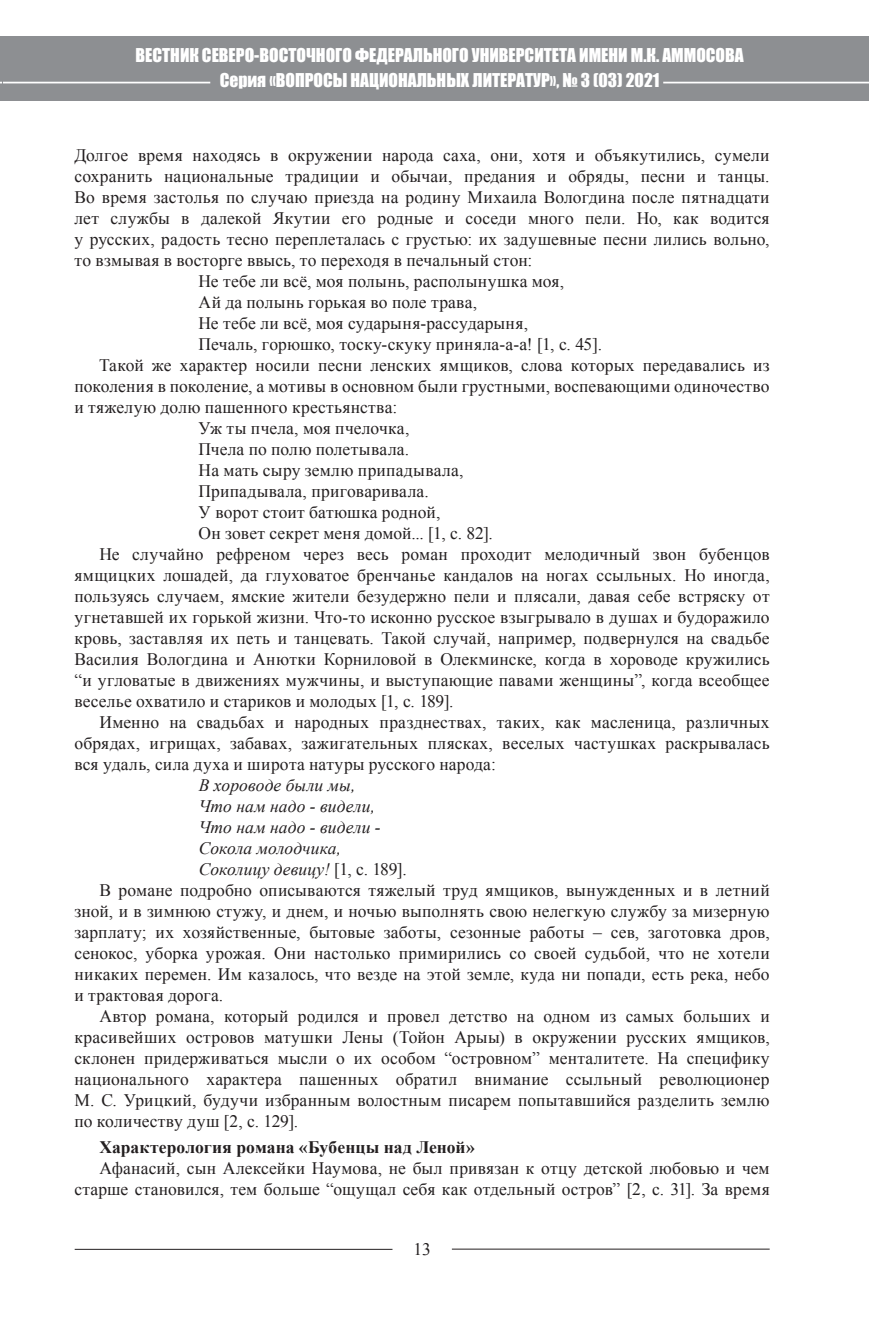
<style>
.page{position:relative;width:869px;height:1340px;background:#fff}
.page>*{position:absolute;margin:0;border:0;box-sizing:border-box;transform-origin:0 0}
.t1{font:17.5px/21px "Times New Roman";letter-spacing:.01em;color:#231f20;text-align:right}
.t2{font:17.5px/24.5px "Impact";color:#fff}
.t3{font:italic 17.5px "Times New Roman";letter-spacing:.005em;color:#231f20}
.t4{font:700 17.5px "Times New Roman";letter-spacing:.005em;color:#231f20}
.s1{font-style:normal}
</style>
<div class="page">
<div style="left:1px;top:36px;width:867px;height:64px;background:#8d8f92"></div>
<hr style="left:1px;top:82px;width:209px;height:1px;background:#fff">
<hr style="left:663px;top:82px;width:205px;height:1px;background:#fff">
<hr style="left:0;top:36px;width:2px;height:64px;background:#8d8f92">
<hr style="left:75px;top:1248px;width:317px;height:1px;background:#231f20">
<hr style="left:451px;top:1248px;width:318px;height:1px;background:#231f20">
<p class="t2" style="left:135px;top:43px;width:399px">Вестник СЕВЕРО-ВОСТОЧНОГО ФЕДЕРАЛЬНОГО УНИВЕРСИТЕТ</p>
<p class="t2" style="left:220px;top:43px;width:525px;text-indent:347px">А ИМЕНИ М.К. АММОСОВА<br>Серия «ВОПРОСЫ НАЦИОНАЛЬНЫХ ЛИТЕРАТУР», № 3 (03) 2021</p>
<p class="t1" style="left:74px;top:144px;width:696px">Долгое время находясь в окружении народа саха, они, хотя и объякутились, сумели</p>
<p class="t1" style="left:74px;top:165px;width:696px">сохранить национальные традиции и обычаи, предания и обряды, песни и танцы.</p>
<p class="t1" style="left:74px;top:186px;width:696px">Во время застолья по случаю приезда на родину Михаила Вологдина после пятнадцати</p>
<p class="t1" style="left:74px;top:207px;width:696px">лет службы в далекой Якутии его родные и соседи много пели. Но, как водится</p>
<p class="t1" style="left:74px;top:228px;width:696px">у русских, радость тесно переплеталась с грустью: их задушевные песни лились вольно,</p>
<p class="t1" style="left:74px;top:249px;width:459px">то взмывая в восторге ввысь, то переходя в печальный стон:</p>
<p class="t1" style="left:198px;top:270px;width:367px">Не тебе ли всё, моя полынь, располынушка моя,</p>
<p class="t1" style="left:198px;top:291px;width:280px">Ай да полынь горькая во поле трава,</p>
<p class="t1" style="left:198px;top:312px;width:331px">Не тебе ли всё, моя сударыня-рассударыня,</p>
<p class="t1" style="left:198px;top:333px;width:405px">Печаль, горюшко, тоску-скуку приняла-а-а! [1, c. 45].</p>
<p class="t1" style="left:99px;top:354px;width:671px">Такой же характер носили песни ленских ямщиков, слова которых передавались из</p>
<p class="t1" style="left:74px;top:375px;width:696px">поколения в поколение, а мотивы в основном были грустными, воспевающими одиночество</p>
<p class="t1" style="left:74px;top:396px;width:324px">и тяжелую долю пашенного крестьянства:</p>
<p class="t1" style="left:198px;top:417px;width:212px">Уж ты пчела, моя пчелочка,</p>
<p class="t1" style="left:198px;top:438px;width:212px">Пчела по полю полетывала.</p>
<p class="t1" style="left:198px;top:459px;width:266px">На мать сыру землю припадывала,</p>
<p class="t1" style="left:198px;top:480px;width:231px">Припадывала, приговаривала.</p>
<p class="t1" style="left:198px;top:501px;width:243px">У ворот стоит батюшка родной,</p>
<p class="t1" style="left:198px;top:522px;width:296px">Он зовет секрет меня домой... [1, c. 82].</p>
<p class="t1" style="left:99px;top:543px;width:671px">Не случайно рефреном через весь роман проходит мелодичный звон бубенцов</p>
<p class="t1" style="left:74px;top:564px;width:696px">ямщицких лошадей, да глуховатое бренчанье кандалов на ногах ссыльных. Но иногда,</p>
<p class="t1" style="left:74px;top:585px;width:696px">пользуясь случаем, ямские жители безудержно пели и плясали, давая себе встряску от</p>
<p class="t1" style="left:74px;top:606px;width:696px">угнетавшей их горькой жизни. Что-то исконно русское взыгрывало в душах и будоражило</p>
<p class="t1" style="left:74px;top:627px;width:696px">кровь, заставляя их петь и танцевать. Такой случай, например, подвернулся на свадьбе</p>
<p class="t1" style="left:74px;top:648px;width:696px">Василия Вологдина и Анютки Корниловой в Олекминске, когда в хороводе кружились</p>
<p class="t1" style="left:74px;top:669px;width:696px">“и угловатые в движениях мужчины, и выступающие павами женщины”, когда всеобщее</p>
<p class="t1" style="left:74px;top:690px;width:380px">веселье охватило и стариков и молодых [1, c. 189].</p>
<p class="t1" style="left:99px;top:711px;width:671px">Именно на свадьбах и народных празднествах, таких, как масленица, различных</p>
<p class="t1" style="left:74px;top:732px;width:696px">обрядах, игрищах, забавах, зажигательных плясках, веселых частушках раскрывалась</p>
<p class="t1" style="left:74px;top:753px;width:422px">вся удаль, сила духа и широта натуры русского народа:</p>
<p class="t3" style="left:198px;top:773px;width:158px">В хороводе были мы,</p>
<p class="t3" style="left:198px;top:794px;width:178px">Что нам надо - видели,</p>
<p class="t3" style="left:198px;top:815px;width:183px">Что нам надо - видели -</p>
<p class="t3" style="left:198px;top:836px;width:144px">Сокола молодчика,</p>
<p class="t3" style="left:198px;top:857px;width:209px">Соколицу девицу! <span class="s1">[1, c. 189].</span></p>
<p class="t1" style="left:99px;top:879px;width:671px">В романе подробно описываются тяжелый труд ямщиков, вынужденных и в летний</p>
<p class="t1" style="left:74px;top:900px;width:696px">зной, и в зимнюю стужу, и днем, и ночью выполнять свою нелегкую службу за мизерную</p>
<p class="t1" style="left:74px;top:921px;width:696px">зарплату; их хозяйственные, бытовые заботы, сезонные работы – сев, заготовка дров,</p>
<p class="t1" style="left:74px;top:942px;width:696px">сенокос, уборка урожая. Они настолько примирились со своей судьбой, что не хотели</p>
<p class="t1" style="left:74px;top:963px;width:696px">никаких перемен. Им казалось, что везде на этой земле, куда ни попади, есть река, небо</p>
<p class="t1" style="left:74px;top:984px;width:150px">и трактовая дорога.</p>
<p class="t1" style="left:99px;top:1005px;width:671px">Автор романа, который родился и провел детство на одном из самых больших и</p>
<p class="t1" style="left:74px;top:1026px;width:696px">красивейших островов матушки Лены (Тойон Арыы) в окружении русских ямщиков,</p>
<p class="t1" style="left:74px;top:1047px;width:696px">склонен придерживаться мысли о их особом “островном” менталитете. На специфику</p>
<p class="t1" style="left:74px;top:1068px;width:696px">национального характера пашенных обратил внимание ссыльный революционер</p>
<p class="t1" style="left:74px;top:1089px;width:696px">М. С. Урицкий, будучи избранным волостным писарем попытавшийся разделить землю</p>
<p class="t1" style="left:74px;top:1110px;width:225px">по количеству душ [2, c. 129].</p>
<p class="t4" style="left:99px;top:1135px;width:377px">Характерология романа «Бубенцы над Леной»</p>
<p class="t1" style="left:74px;top:1157px;width:696px">Афанасий, сын Алексейки Наумова, не был привязан к отцу детской любовью и чем старше становился, тем больше “ощущал себя как отдельный остров” [2, c. 31]. За время</p>
<p class="t1" style="left:413px;top:1238px;width:19px">13</p>
</div>
